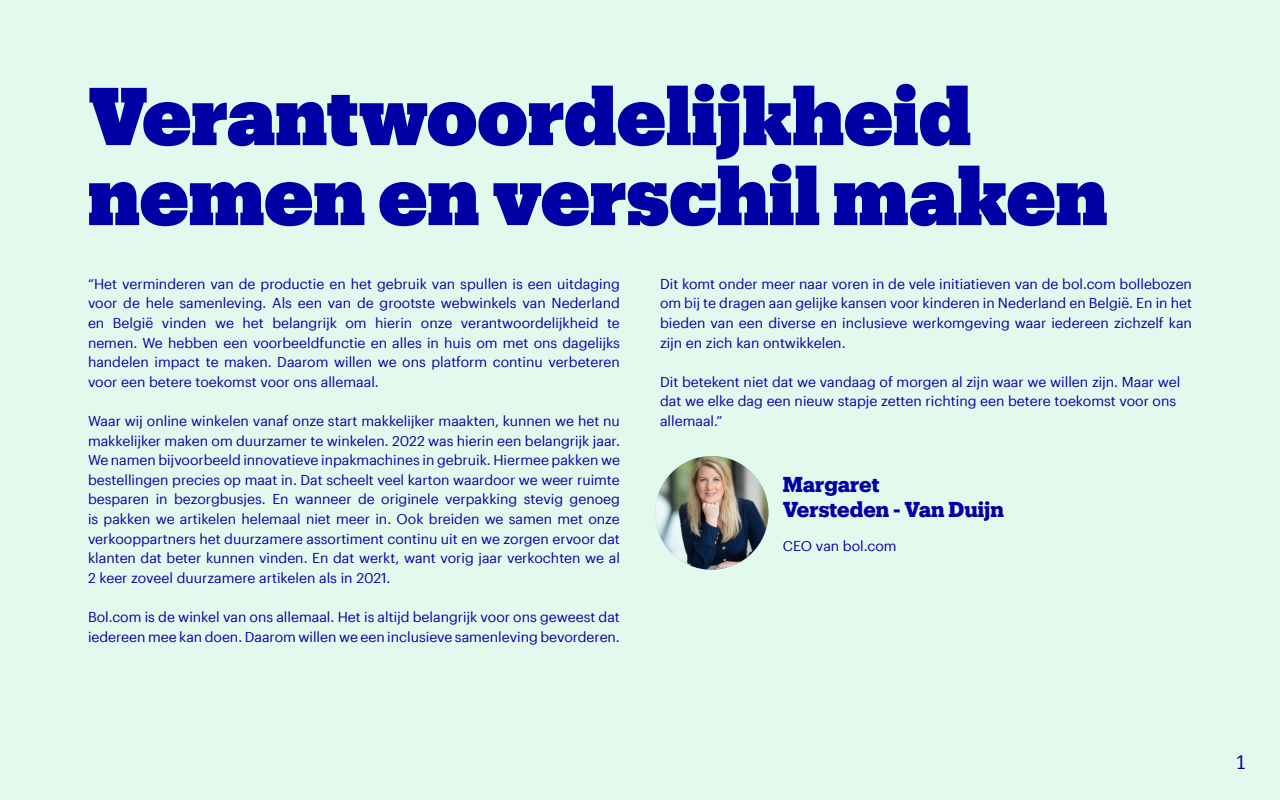
<style>
.page{position:relative;width:1280px;height:800px;background:#e2f9ed}
.page>*{position:absolute;margin:0;border:0;box-sizing:border-box;transform-origin:0 0}
.t1{font:80px/80px "Produkt Super";color:#0000a4}
.t2{font:700 21px "Produkt";letter-spacing:-.005em;color:#0000a4}
.t3{font:19px "Produkt";color:#0000a3}
.t4{font:14px/19.6px "Graphik";color:#0000a4;text-align:justify}
</style>
<div class="page">
<img style="left:655px;top:456px;width:113px;height:114px;border-radius:57px">
<p class="t1" style="left:88px;top:71px;width:1021px">Verantwoordelijkheid nemen en verschil maken</p>
<p class="t4" style="left:88px;top:273px;width:533px">“Het verminderen van de productie en het gebruik van spullen is een uitdaging voor de hele samenleving. Als een van de grootste webwinkels van Nederland en België vinden we het belangrijk om hierin onze verantwoordelijkheid te nemen. We hebben een voorbeeldfunctie en alles in huis om met ons dagelijks handelen impact te maken. Daarom willen we ons platform continu verbeteren voor een betere toekomst voor ons allemaal.</p>
<p class="t4" style="left:88px;top:410px;width:533px">Waar wij online winkelen vanaf onze start makkelijker maakten, kunnen we het nu makkelijker maken om duurzamer te winkelen. 2022 was hierin een belangrijk jaar.<br>We namen bijvoorbeeld innovatieve inpakmachines in gebruik. Hiermee pakken we bestellingen precies op maat in. Dat scheelt veel karton waardoor we weer ruimte besparen in bezorgbusjes. En wanneer de originele verpakking stevig genoeg is pakken we artikelen helemaal niet meer in. Ook breiden we samen met onze verkooppartners het duurzamere assortiment continu uit en we zorgen ervoor dat klanten dat beter kunnen vinden. En dat werkt, want vorig jaar verkochten we al 2 keer zoveel duurzamere artikelen als in 2021.</p>
<p class="t4" style="left:88px;top:606px;width:533px">Bol.com is de winkel van ons allemaal. Het is altijd belangrijk voor ons geweest dat iedereen mee kan doen. Daarom willen we een inclusieve samenleving bevorderen.</p>
<p class="t4" style="left:660px;top:273px;width:533px">Dit komt onder meer naar voren in de vele initiatieven van de bol.com bollebozen om bij te dragen aan gelijke kansen voor kinderen in Nederland en België. En in het bieden van een diverse en inclusieve werkomgeving waar iedereen zichzelf kan zijn en zich kan ontwikkelen.</p>
<p class="t4" style="left:660px;top:371px;width:522px;text-align:left">Dit betekent niet dat we vandaag of morgen al zijn waar we willen zijn. Maar wel dat we elke dag een nieuw stapje zetten richting een betere toekomst voor ons allemaal.”</p>
<p class="t2" style="left:783px;top:469px;width:98px">Margaret</p>
<p class="t2" style="left:783px;top:495px;width:223px">Versteden - Van Duijn</p>
<p class="t4" style="left:783px;top:535px;width:115px">CEO van bol.com</p>
<p class="t3" style="left:1237px;top:749px;width:10px">1</p>
</div>
